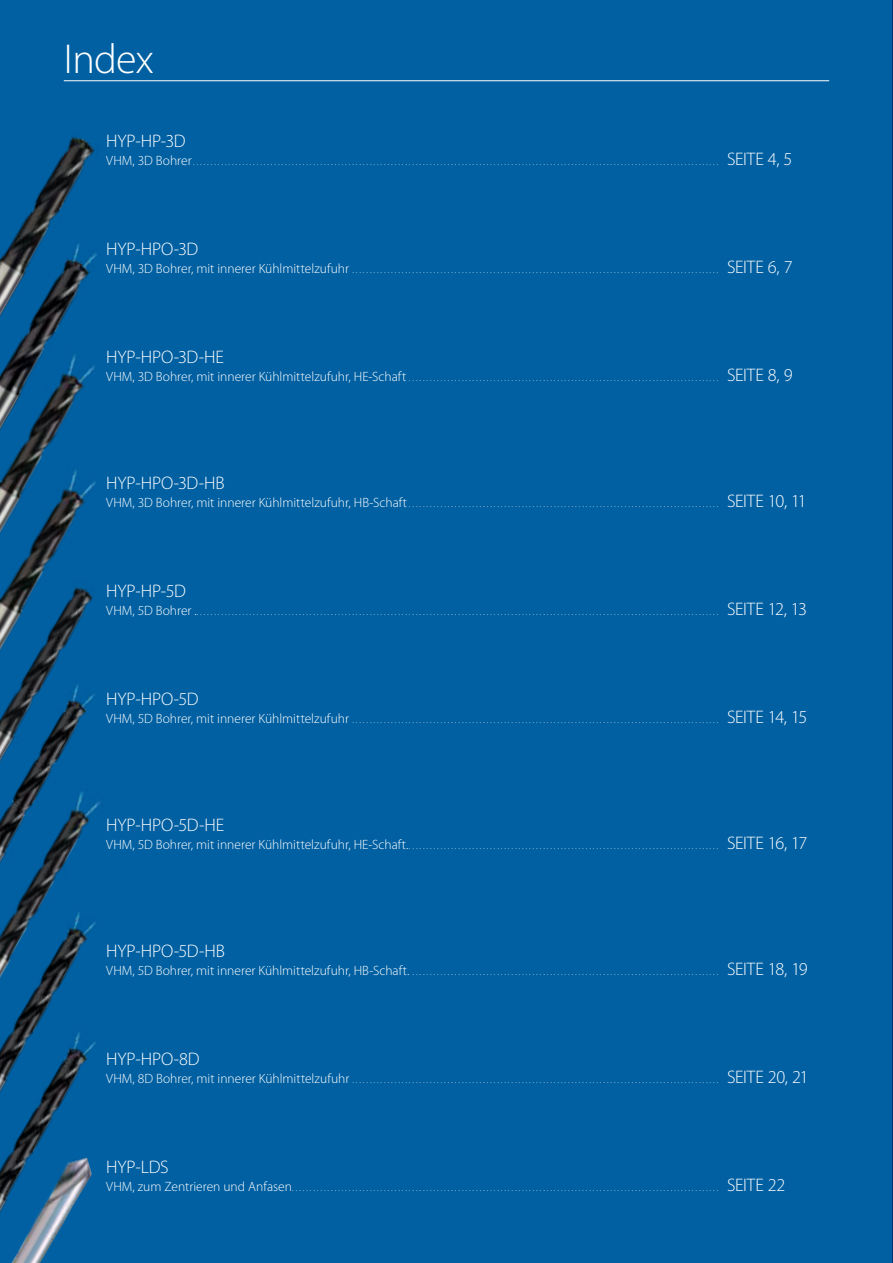
<style>
.page{position:relative;width:893px;height:1263px;background:#fff}
.page>*{position:absolute;margin:0;border:0;box-sizing:border-box;transform-origin:0 0}
.t1{font:300 42px "Myriad Pro";letter-spacing:-.02em;color:#fff}
.t2{font:300 18.15px "Myriad Pro";letter-spacing:-.01em;color:#fff}
.t3{font:300 9px "Myriad Pro";color:#fff}
.s1{font-size:13.5px}
.s2{font-size:18.15px}
</style>
<div class="page">
<div style="left:0;top:0;width:892px;height:1263px;background:#0060a2"></div>
<hr style="left:64px;top:80px;width:765px;height:1px;background:#fff">
<svg style="left:892px;top:0;width:1px;height:235px"></svg>
<img style="left:880px;top:235px;width:13px;height:1028px">
<img style="left:0;top:107px;width:114px;height:219px">
<img style="left:0;top:226px;width:110px;height:107px">
<img style="left:0;top:696px;width:116px;height:60px">
<img style="left:0;top:1106px;width:115px;height:120px">
<img style="left:0;top:1010px;width:115px;height:96px">
<img style="left:0;top:333px;width:122px;height:116px">
<img style="left:0;top:449px;width:123px;height:247px">
<img style="left:0;top:756px;width:131px;height:254px">
<img style="left:10px;top:1156px;width:82px;height:107px">
<h1 class="t1" style="left:64px;top:42px;width:91px">Index</h1>
<h2 class="t2" style="left:106px;top:133px;width:81px">HYP-HP-3D</h2>
<p class="t3" style="left:106px;top:158px;width:688px"><span class="s1">VHM, 3D Bohrer</span> . . . . . . . . . . . . . . . . . . . . . . . . . . . . . . . . . . . . . . . . . . . . . . . . . . . . . . . . . . . . . . . . . . . . . . . . . . . . . . . . . . . . . . . . . . . . . . . . . . . . . . . . . . . . . . . . . . . . . . . . . . . . . . . . . . . . . . . . . . . . . . . . . . . . . <span class="s2">SEITE 4, 5</span></p>
<h2 class="t2" style="left:106px;top:241px;width:94px">HYP-HPO-3D</h2>
<p class="t3" style="left:106px;top:266px;width:688px"><span class="s1">VHM, 3D Bohrer, mit innerer Kühlmittelzufuhr</span> . . . . . . . . . . . . . . . . . . . . . . . . . . . . . . . . . . . . . . . . . . . . . . . . . . . . . . . . . . . . . . . . . . . . . . . . . . . . . . . . . . . . . . . . . . . . . . . . . . . . . . . . <span class="s2">SEITE 6, 7</span></p>
<h2 class="t2" style="left:106px;top:349px;width:119px">HYP-HPO-3D-HE</h2>
<p class="t3" style="left:106px;top:374px;width:688px"><span class="s1">VHM, 3D Bohrer, mit innerer Kühlmittelzufuhr, HE-Schaft</span> . . . . . . . . . . . . . . . . . . . . . . . . . . . . . . . . . . . . . . . . . . . . . . . . . . . . . . . . . . . . . . . . . . . . . . . . . . . . . . . . . . . . . . . . <span class="s2">SEITE 8, 9</span></p>
<h2 class="t2" style="left:106px;top:475px;width:120px">HYP-HPO-3D-HB</h2>
<p class="t3" style="left:106px;top:500px;width:702px"><span class="s1">VHM, 3D Bohrer, mit innerer Kühlmittelzufuhr, HB-Schaft</span> . . . . . . . . . . . . . . . . . . . . . . . . . . . . . . . . . . . . . . . . . . . . . . . . . . . . . . . . . . . . . . . . . . . . . . . . . . . . . . . . . . . . . . . . <span class="s2">SEITE 10, 11</span></p>
<h2 class="t2" style="left:106px;top:583px;width:81px">HYP-HP-5D</h2>
<p class="t3" style="left:106px;top:608px;width:702px"><span class="s1">VHM, 5D Bohrer .</span> . . . . . . . . . . . . . . . . . . . . . . . . . . . . . . . . . . . . . . . . . . . . . . . . . . . . . . . . . . . . . . . . . . . . . . . . . . . . . . . . . . . . . . . . . . . . . . . . . . . . . . . . . . . . . . . . . . . . . . . . . . . . . . . . . . . . . . . . . . . . . . . . . . . . <span class="s2">SEITE 12, 13</span></p>
<h2 class="t2" style="left:106px;top:691px;width:94px">HYP-HPO-5D</h2>
<p class="t3" style="left:106px;top:716px;width:702px"><span class="s1">VHM, 5D Bohrer, mit innerer Kühlmittelzufuhr</span> . . . . . . . . . . . . . . . . . . . . . . . . . . . . . . . . . . . . . . . . . . . . . . . . . . . . . . . . . . . . . . . . . . . . . . . . . . . . . . . . . . . . . . . . . . . . . . . . . . . . . . . . <span class="s2">SEITE 14, 15</span></p>
<h2 class="t2" style="left:106px;top:817px;width:119px">HYP-HPO-5D-HE</h2>
<p class="t3" style="left:106px;top:842px;width:702px"><span class="s1">VHM, 5D Bohrer, mit innerer Kühlmittelzufuhr, HE-Schaft .</span> . . . . . . . . . . . . . . . . . . . . . . . . . . . . . . . . . . . . . . . . . . . . . . . . . . . . . . . . . . . . . . . . . . . . . . . . . . . . . . . . . . . . . . . . <span class="s2">SEITE 16, 17</span></p>
<h2 class="t2" style="left:106px;top:943px;width:120px">HYP-HPO-5D-HB</h2>
<p class="t3" style="left:106px;top:968px;width:703px"><span class="s1">VHM, 5D Bohrer, mit innerer Kühlmittelzufuhr, HB-Schaft .</span> . . . . . . . . . . . . . . . . . . . . . . . . . . . . . . . . . . . . . . . . . . . . . . . . . . . . . . . . . . . . . . . . . . . . . . . . . . . . . . . . . . . . . . . <span class="s2">SEITE 18, 19</span></p>
<h2 class="t2" style="left:106px;top:1051px;width:95px">HYP-HPO-8D</h2>
<p class="t3" style="left:106px;top:1076px;width:704px"><span class="s1">VHM, 8D Bohrer, mit innerer Kühlmittelzufuhr</span> . . . . . . . . . . . . . . . . . . . . . . . . . . . . . . . . . . . . . . . . . . . . . . . . . . . . . . . . . . . . . . . . . . . . . . . . . . . . . . . . . . . . . . . . . . . . . . . . . . . . . . . . <span class="s2">SEITE 20, 21</span></p>
<h2 class="t2" style="left:106px;top:1159px;width:64px">HYP-LDS</h2>
<p class="t3" style="left:106px;top:1184px;width:681px"><span class="s1">VHM, zum Zentrieren und Anfasen</span> . . . . . . . . . . . . . . . . . . . . . . . . . . . . . . . . . . . . . . . . . . . . . . . . . . . . . . . . . . . . . . . . . . . . . . . . . . . . . . . . . . . . . . . . . . . . . . . . . . . . . . . . . . . . . . . . . . . . . . . . . <span class="s2">SEITE 22</span></p>
</div>
